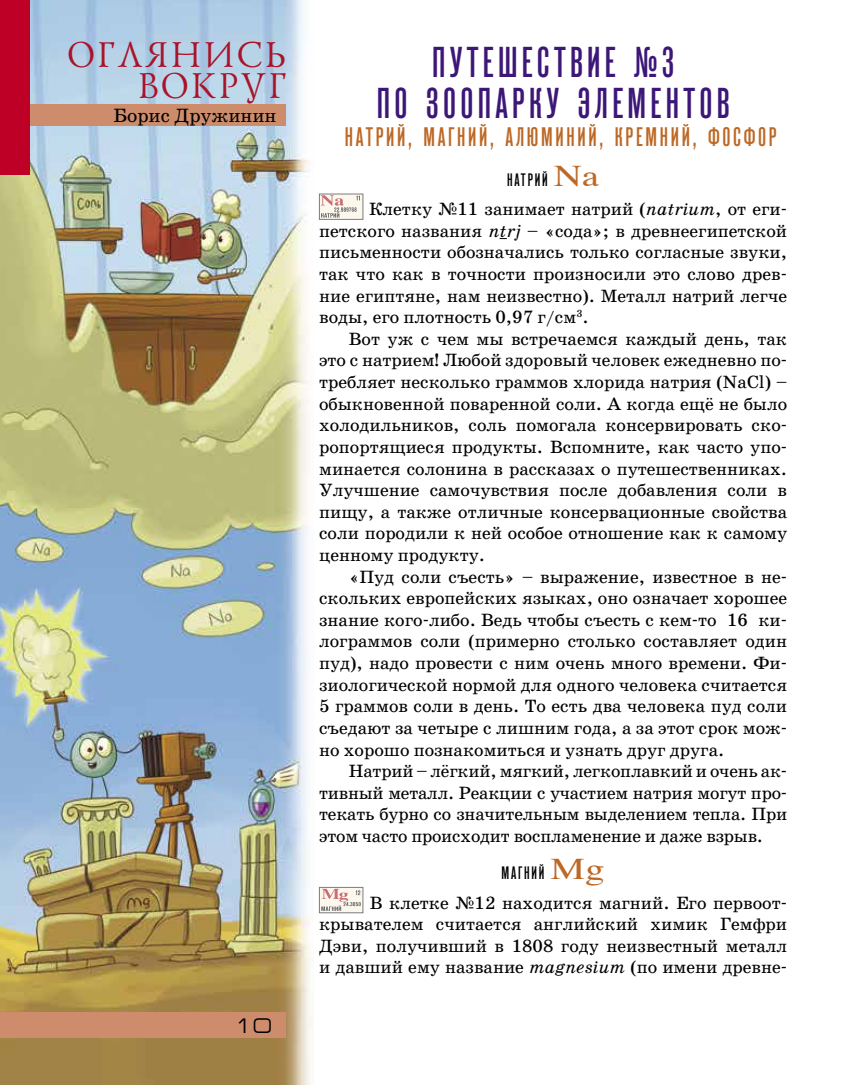
<style>
.page{position:relative;width:851px;height:1085px;background:#fff}
.page>*{position:absolute;margin:0;border:0;box-sizing:border-box;transform-origin:0 0}
.t1{font:43.05px/41px "Reforma Grotesk Medium C";letter-spacing:.1em;color:#3c1778;text-align:center}
.t2{font:36.6px/31px "Lazurski C";letter-spacing:.08em;color:#a9132a;text-align:right}
.t3{font:26.85px "Reforma Grotesk Medium C";letter-spacing:.1em;color:#bd6825}
.t4{font:21px "Europe Ext";color:#000}
.t5{font:19.5px "School Book C";color:#000}
.t6{font:18px/21.6px "School Book C";color:#000;text-align:justify}
.t7{font:18px "Reforma Grotesk Medium C";letter-spacing:.1em;color:#000}
.s1{font-family:"Times";font-size:30px;color:#bd6825}
.s2{font-style:italic}
</style>
<div class="page">
<img style="left:0;top:0;width:313px;height:1084px">
<div style="left:0;top:1012px;width:285px;height:25px;background:#cd8d6d"></div>
<svg style="left:319px;top:194px;width:44px;height:26px"></svg>
<svg style="left:320px;top:195px;width:40px;height:22px"></svg>
<svg style="left:319px;top:887px;width:44px;height:25px"></svg>
<svg style="left:321px;top:888px;width:39px;height:22px"></svg>
<div style="left:0;top:104px;width:285px;height:21px;background:#cd8d6d"></div>
<div style="left:0;top:0;width:30px;height:174px;background:#be0027"></div>
<h2 class="t2" style="left:66px;top:38px;width:220px">ОГЛЯНИСЬ<br>ВОКРУГ</h2>
<p class="t5" style="left:113px;top:104px;width:164px">Борис Дружинин</p>
<p class="t4" style="left:234px;top:1013px;width:39px">10</p>
<h1 class="t1" style="left:377px;top:42px;width:354px">ПУТЕШЕСТВИЕ №3<br>ПО ЗООПАРКУ ЭЛЕМЕНТОВ</h1>
<h3 class="t3" style="left:345px;top:122px;width:433px">НАТРИЙ, МАГНИЙ, АЛЮМИНИЙ, КРЕМНИЙ, ФОСФОР</h3>
<p class="t7" style="left:507px;top:170px;width:94px">НАТРИЙ <span class="s1">Na</span></p>
<p class="t6" style="left:319px;top:198px;width:469px;text-indent:50px">Клетку №11 занимает натрий (<span class="s2">natrium</span>, от еги&shy;петского названия <span class="s2">ntrj</span> – «сода»; в древнеегипетской письменности обозначались только согласные звуки, так что как в точности произносили это слово древ&shy;ние египтяне, нам неизвестно). Металл натрий легче воды, его плотность 0,97 г/см<sup>3</sup>.</p>
<p class="t6" style="left:319px;top:328px;width:469px;text-indent:30px">Вот уж с чем мы встречаемся каждый день, так это с натрием! Любой здоровый человек ежедневно по&shy;требляет несколько граммов хлорида натрия (NaCl) – обыкновенной поваренной соли. А когда ещё не было холодильников, соль помогала консервировать ско&shy;ропортящиеся продукты. Вспомните, как часто упо&shy;минается солонина в рассказах о путешественниках.<br>Улучшение самочувствия после добавления соли в пищу, а также отличные консервационные свойства соли породили к ней особое отношение как к самому ценному продукту.</p>
<p class="t6" style="left:319px;top:566px;width:469px;text-indent:30px">«Пуд соли съесть» – выражение, известное в не&shy;скольких европейских языках, оно означает хорошее знание кого-либо. Ведь чтобы съесть с кем-то 16 ки&shy;лограммов соли (примерно столько составляет один пуд), надо провести с ним очень много времени. Фи&shy;зиологической нормой для одного человека считается 5 граммов соли в день. То есть два человека пуд соли съедают за четыре с лишним года, а за этот срок мож&shy;но хорошо познакомиться и узнать друг друга.</p>
<p class="t6" style="left:319px;top:760px;width:469px;text-indent:30px">Натрий – лёгкий, мягкий, легкоплавкий и очень ак&shy;тивный металл. Реакции с участием натрия могут про&shy;текать бурно со значительным выделением тепла. При этом часто происходит воспламенение и даже взрыв.</p>
<p class="t7" style="left:501px;top:863px;width:105px">МАГНИЙ <span class="s1">Mg</span></p>
<p class="t6" style="left:319px;top:891px;width:469px;text-indent:51px">В клетке №12 находится магний. Его первоот&shy;крывателем считается английский химик Гемфри Дэви, получивший в 1808 году неизвестный металл и давший ему название <span class="s2">magnesium</span> (по имени древне-</p>
</div>
